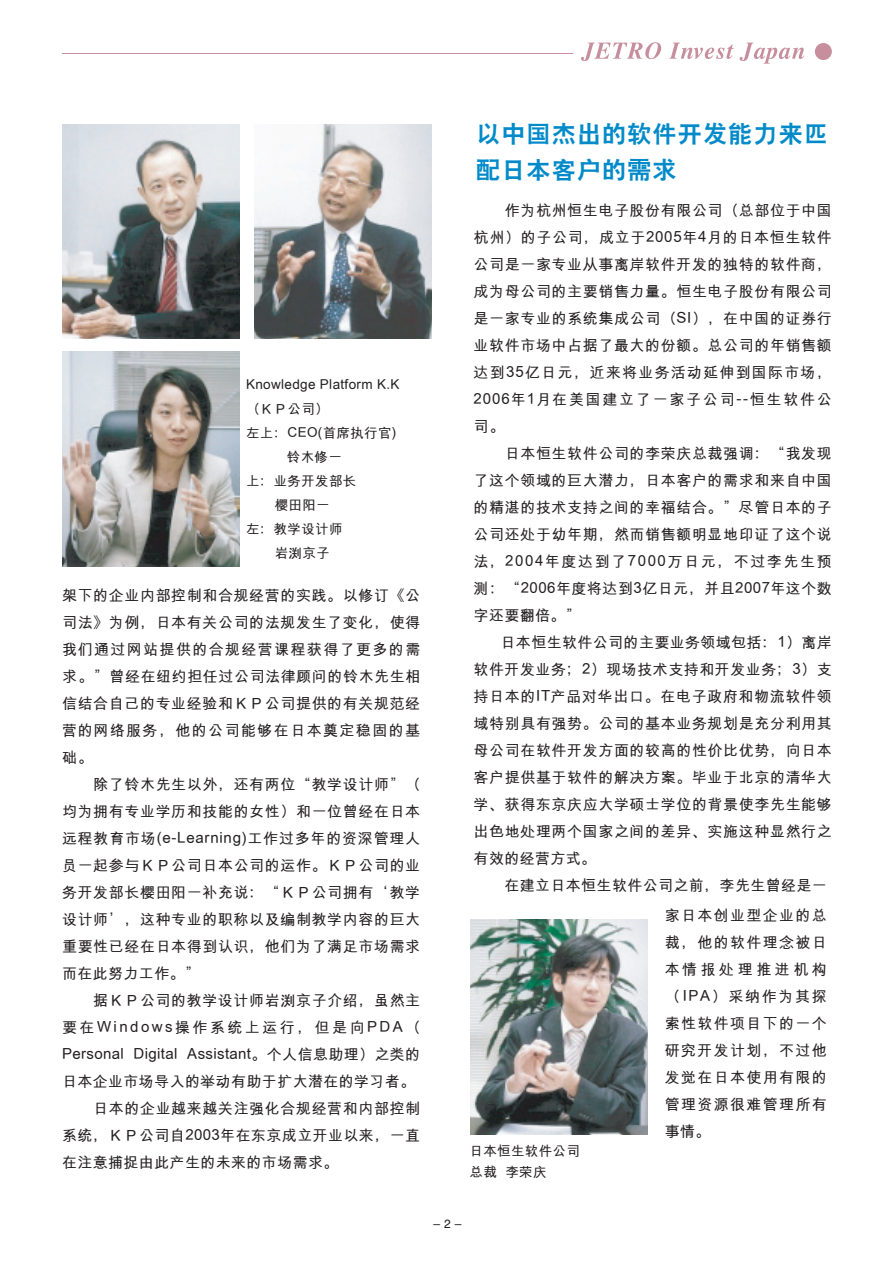
<style>
.page{position:relative;width:893px;height:1263px;background:#fff}
.page>*{position:absolute;margin:0;border:0;box-sizing:border-box;transform-origin:0 0}
.t1{font:800 24px/36px "C Hei 2 GB";letter-spacing:.05em;color:#008ac9}
.t2{font:700 15px/27px "M Hei GB";letter-spacing:.04em;color:#231f20}
.t3{font:700 13.5px/21px "M Hei GB";letter-spacing:.025em;color:#231f20}
.t4{font:12px "Helvetica";color:#231f20}
.s1{font-family:"MS Gothic";font-weight:400}
</style>
<div class="page">
<svg style="left:581px;top:42px;width:80px;height:19px"></svg>
<svg style="left:669px;top:43px;width:64px;height:16px"></svg>
<svg style="left:740px;top:43px;width:64px;height:21px"></svg>
<div style="left:815px;top:43px;width:17px;height:17px;background:#c78f9e;border-radius:50%"></div>
<hr style="left:63px;top:53px;width:510px;height:1px;background:#c78f9e">
<img style="left:63px;top:124px;width:177px;height:215px">
<img style="left:255px;top:124px;width:177px;height:215px">
<img style="left:62px;top:352px;width:177px;height:214px">
<img style="left:470px;top:920px;width:177px;height:214px">
<p class="t3" style="left:246px;top:375px;width:155px">Knowledge Platform K.K</p>
<p class="t3" style="left:246px;top:399px;width:84px">（ＫＰ公司）</p>
<p class="t3" style="left:246px;top:423px;width:152px">左上：CEO(首席执行官)</p>
<p class="t3" style="left:287px;top:447px;width:57px">铃木修一</p>
<p class="t3" style="left:246px;top:471px;width:112px">上：业务开发部长</p>
<p class="t3" style="left:275px;top:495px;width:57px">樱田阳一</p>
<p class="t3" style="left:246px;top:519px;width:98px">左：教学设计师</p>
<p class="t3" style="left:275px;top:543px;width:57px">岩<span class="s1">渕</span>京子</p>
<p class="t2" style="left:62px;top:582px;width:360px">架下的企业内部控制和合规经营的实践。以修订《公司法》为例，日本有关公司的法规发生了变化，使得我们通过网站提供的合规经营课程获得了更多的需求。”曾经在纽约担任过公司法律顾问的铃木先生相信结合自己的专业经验和ＫＰ公司提供的有关规范经营的网络服务，他的公司能够在日本奠定稳固的基础。<br>　　除了铃木先生以外，还有两位“教学设计师”（均为拥有专业学历和技能的女性）和一位曾经在日本远程教育市场(e-Learning)工作过多年的资深管理人员一起参与ＫＰ公司日本公司的运作。ＫＰ公司的业务开发部长樱田阳一补充说：“ＫＰ公司拥有‘教学设计师’，这种专业的职称以及编制教学内容的巨大重要性已经在日本得到认识，他们为了满足市场需求而在此努力工作。”<br>　　据ＫＰ公司的教学设计师岩<span class="s1">渕</span>京子介绍，虽然主要在Windows操作系统上运行，但是向PDA（<br>Personal Digital Assistant。个人信息助理）之类的日本企业市场导入的举动有助于扩大潜在的学习者。　　日本的企业越来越关注强化合规经营和内部控制系统，ＫＰ公司自2003年在东京成立开业以来，一直在注意捕捉由此产生的未来的市场需求。</p>
<h1 class="t1" style="left:476px;top:118px;width:353px">以中国杰出的软件开发能力来匹配日本客户的需求</h1>
<p class="t2" style="left:474px;top:197px;width:360px">　　作为杭州恒生电子股份有限公司（总部位于中国杭州）的子公司，成立于2005年4月的日本恒生软件公司是一家专业从事离岸软件开发的独特的软件商，成为母公司的主要销售力量。恒生电子股份有限公司是一家专业的系统集成公司（SI），在中国的证券行业软件市场中占据了最大的份额。总公司的年销售额达到35亿日元，近来将业务活动延伸到国际市场，<br>2006年1月在美国建立了一家子公司--恒生软件公司。<br>　　日本恒生软件公司的李荣庆总裁强调：“我发现了这个领域的巨大潜力，日本客户的需求和来自中国的精湛的技术支持之间的幸福结合。”尽管日本的子公司还处于幼年期，然而销售额明显地印证了这个说法，2004年度达到了7000万日元，不过李先生预测：“2006年度将达到3亿日元，并且2007年这个数字还要翻倍。”</p>
<p class="t2" style="left:474px;top:629px;width:360px;text-indent:27px">日本恒生软件公司的主要业务领域包括：1）离岸软件开发业务；2）现场技术支持和开发业务；3）支持日本的IT产品对华出口。在电子政府和物流软件领域特别具有强势。公司的基本业务规划是充分利用其母公司在软件开发方面的较高的性价比优势，向日本客户提供基于软件的解决方案。毕业于北京的清华大学、获得东京庆应大学硕士学位的背景使李先生能够出色地处理两个国家之间的差异、实施这种显然行之有效的经营方式。<br>　　在建立日本恒生软件公司之前，李先生曾经是一</p>
<p class="t3" style="left:470px;top:1141px;width:112px">日本恒生软件公司总裁 李荣庆</p>
<p class="t2" style="left:665px;top:902px;width:164px;text-align:justify">家日本创业型企业的总裁，他的软件理念被日本情报处理推进机构（IPA）采纳作为其探索性软件项目下的一个研究开发计划，不过他发觉在日本使用有限的管理资源很难管理所有事情。</p>
<p class="t4" style="left:433px;top:1216px;width:30px">– 2 –</p>
</div>
